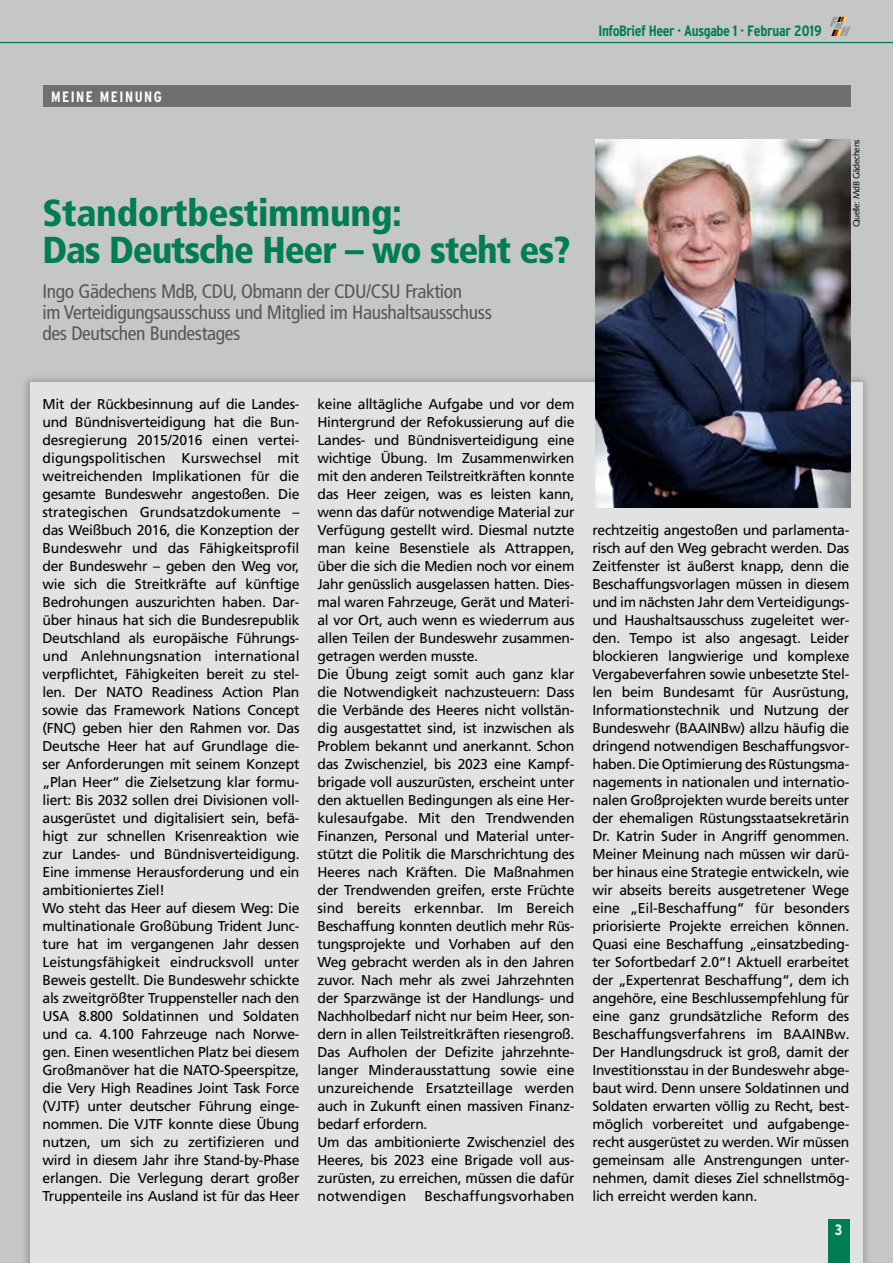
<style>
.page{position:relative;width:893px;height:1263px;background:#c5c6c6}
.page>*{position:absolute;margin:0;border:0;box-sizing:border-box;transform-origin:0 0}
.t1{font:900 condensed 37.5px/37.5px "Frutiger";letter-spacing:-.03em;color:#007d53}
.t2{font:condensed 19.5px/21px "Frutiger";letter-spacing:-.02em;color:#565656}
.t3{font:700 condensed 15px "Interstate";letter-spacing:-.03em;color:#007d53}
.t4{font:700 condensed 15px "Interstate";letter-spacing:.1em;color:#fff}
.t5{font:14.25px/18px "Frutiger LT Pro";letter-spacing:-.02em;color:#000}
.t6{font:14.25px "Frutiger LT Pro";letter-spacing:.01em;color:#000}
.t7{font:9px "Syntax";letter-spacing:-.03em;color:#000}
</style>
<div class="page">
<svg style="left:829px;top:17px;width:21px;height:19px"></svg>
<div style="left:20px;top:374px;width:852px;height:889px;background:#000;opacity:.5"></div>
<div style="left:30px;top:383px;width:832px;height:880px;background:#e1e2e2"></div>
<hr style="left:0;top:42px;width:893px;height:1px;background:#007d53">
<div style="left:43px;top:85px;width:807px;height:21px;background:#6f6f6e"></div>
<div style="left:828px;top:1219px;width:21px;height:44px;background:#007d53"></div>
<img style="left:595px;top:139px;width:255px;height:368px">
<p class="t4" style="left:51px;top:88px;width:113px">MEINE MEINUNG</p>
<p class="t3" style="left:598px;top:22px;width:225px">InfoBrief Heer · Ausgabe 1 · Februar 2019</p>
<h1 class="t1" style="left:43px;top:194px;width:529px">Standortbestimmung:<br>Das Deutsche Heer – wo steht es?</h1>
<h2 class="t2" style="left:43px;top:281px;width:451px">Ingo Gädechens MdB, CDU, Obmann der CDU/CSU Fraktion<br>im Verteidigungsausschuss und Mitglied im Haushaltsausschuss des Deutschen Bundestages</h2>
<p class="t7" style="left:851px;top:227px;width:90px;rotate:-90deg">Quelle: MdB Gädechens</p>
<p class="t5" style="left:43px;top:395px;width:259px">Mit der Rückbesinnung auf die Landes&shy;und Bündnisverteidigung hat die Bun&shy;desregierung 2015/2016 einen vertei&shy;digungspolitischen Kurswechsel mit weitreichenden Implikationen für die gesamte Bundeswehr angestoßen. Die strategischen Grundsatzdokumente – das Weißbuch 2016, die Konzeption der Bundeswehr und das Fähigkeitsprofil der Bundeswehr – geben den Weg vor, wie sich die Streitkräfte auf künftige Bedrohungen auszurichten haben. Dar&shy;über hinaus hat sich die Bundesrepublik Deutschland als europäische Führungs&shy;und Anlehnungsnation international verpflichtet, Fähigkeiten bereit zu stel&shy;len. Der NATO Readiness Action Plan sowie das Framework Nations Concept (FNC) geben hier den Rahmen vor. Das Deutsche Heer hat auf Grundlage die&shy;ser Anforderungen mit seinem Konzept „Plan Heer“ die Zielsetzung klar formu&shy;liert: Bis 2032 sollen drei Divisionen voll&shy;ausgerüstet und digitalisiert sein, befä&shy;higt zur schnellen Krisenreaktion wie zur Landes- und Bündnisverteidigung.<br>Eine immense Herausforderung und ein ambitioniertes Ziel!<br>Wo steht das Heer auf diesem Weg: Die multinationale Großübung Trident Junc&shy;ture hat im vergangenen Jahr dessen Leistungsfähigkeit eindrucksvoll unter Beweis gestellt. Die Bundeswehr schickte als zweitgrößter Truppensteller nach den USA 8.800 Soldatinnen und Soldaten und ca. 4.100 Fahrzeuge nach Norwe&shy;gen. Einen wesentlichen Platz bei diesem Großmanöver hat die NATO-Speerspitze, die Very High Readines Joint Task Force (VJTF) unter deutscher Führung einge&shy;nommen. Die VJTF konnte diese Übung nutzen, um sich zu zertifizieren und wird in diesem Jahr ihre Stand-by-Phase erlangen. Die Verlegung derart großer Truppenteile ins Ausland ist für das Heer</p>
<p class="t5" style="left:317px;top:395px;width:259px">keine alltägliche Aufgabe und vor dem Hintergrund der Refokussierung auf die Landes- und Bündnisverteidigung eine wichtige Übung. Im Zusammenwirken mit den anderen Teilstreitkräften konnte das Heer zeigen, was es leisten kann, wenn das dafür notwendige Material zur Verfügung gestellt wird. Diesmal nutzte man keine Besenstiele als Attrappen, über die sich die Medien noch vor einem Jahr genüsslich ausgelassen hatten. Dies&shy;mal waren Fahrzeuge, Gerät und Materi&shy;al vor Ort, auch wenn es wiederrum aus allen Teilen der Bundeswehr zusammen&shy;getragen werden musste.<br>Die Übung zeigt somit auch ganz klar die Notwendigkeit nachzusteuern: Dass die Verbände des Heeres nicht vollstän&shy;dig ausgestattet sind, ist inzwischen als Problem bekannt und anerkannt. Schon das Zwischenziel, bis 2023 eine Kampf&shy;brigade voll auszurüsten, erscheint unter den aktuellen Bedingungen als eine Her&shy;kulesaufgabe. Mit den Trendwenden Finanzen, Personal und Material unter&shy;stützt die Politik die Marschrichtung des Heeres nach Kräften. Die Maßnahmen der Trendwenden greifen, erste Früchte sind bereits erkennbar. Im Bereich Beschaffung konnten deutlich mehr Rüs&shy;tungsprojekte und Vorhaben auf den Weg gebracht werden als in den Jahren zuvor. Nach mehr als zwei Jahrzehnten der Sparzwänge ist der Handlungs- und Nachholbedarf nicht nur beim Heer, son&shy;dern in allen Teilstreitkräften riesengroß.<br>Das Aufholen der Defizite jahrzehnte&shy;langer Minderausstattung sowie eine unzureichende Ersatzteillage werden auch in Zukunft einen massiven Finanz&shy;bedarf erfordern.<br>Um das ambitionierte Zwischenziel des Heeres, bis 2023 eine Brigade voll aus&shy;zurüsten, zu erreichen, müssen die dafür notwendigen</p>
<p class="t6" style="left:424px;top:1188px;width:152px">Beschaffungsvorhaben</p>
<p class="t5" style="left:592px;top:521px;width:259px;text-align:justify">rechtzeitig angestoßen und parlamenta&shy;risch auf den Weg gebracht werden. Das Zeitfenster ist äußerst knapp, denn die Beschaffungsvorlagen müssen in diesem und im nächsten Jahr dem Verteidigungs&shy;und Haushaltsausschuss zugeleitet wer&shy;den. Tempo ist also angesagt. Leider blockieren langwierige und komplexe Vergabeverfahren sowie unbesetzte Stel&shy;len beim Bundesamt für Ausrüstung, Informationstechnik und Nutzung der Bundeswehr (BAAINBw) allzu häufig die dringend notwendigen Beschaffungsvor&shy;haben. Die Optimierung des Rüstungsma&shy;nagements in nationalen und internatio&shy;nalen Großprojekten wurde bereits unter der ehemaligen Rüstungsstaatsekretärin Dr. Katrin Suder in Angriff genommen.<br>Meiner Meinung nach müssen wir darü&shy;ber hinaus eine Strategie entwickeln, wie wir abseits bereits ausgetretener Wege eine „Eil-Beschaffung“ für besonders priorisierte Projekte erreichen können.<br>Quasi eine Beschaffung „einsatzbeding&shy;ter Sofortbedarf 2.0“! Aktuell erarbeitet der „Expertenrat Beschaffung“, dem ich angehöre, eine Beschlussempfehlung für eine ganz grundsätzliche Reform des Beschaffungsverfahrens im BAAINBw.<br>Der Handlungsdruck ist groß, damit der Investitionsstau in der Bundeswehr abge&shy;baut wird. Denn unsere Soldatinnen und Soldaten erwarten völlig zu Recht, best&shy;möglich vorbereitet und aufgabenge&shy;recht ausgerüstet zu werden. Wir müssen gemeinsam alle Anstrengungen unter&shy;nehmen, damit dieses Ziel schnellstmög&shy;lich erreicht werden kann.</p>
<p class="t4" style="left:835px;top:1221px;width:9px">3</p>
</div>
